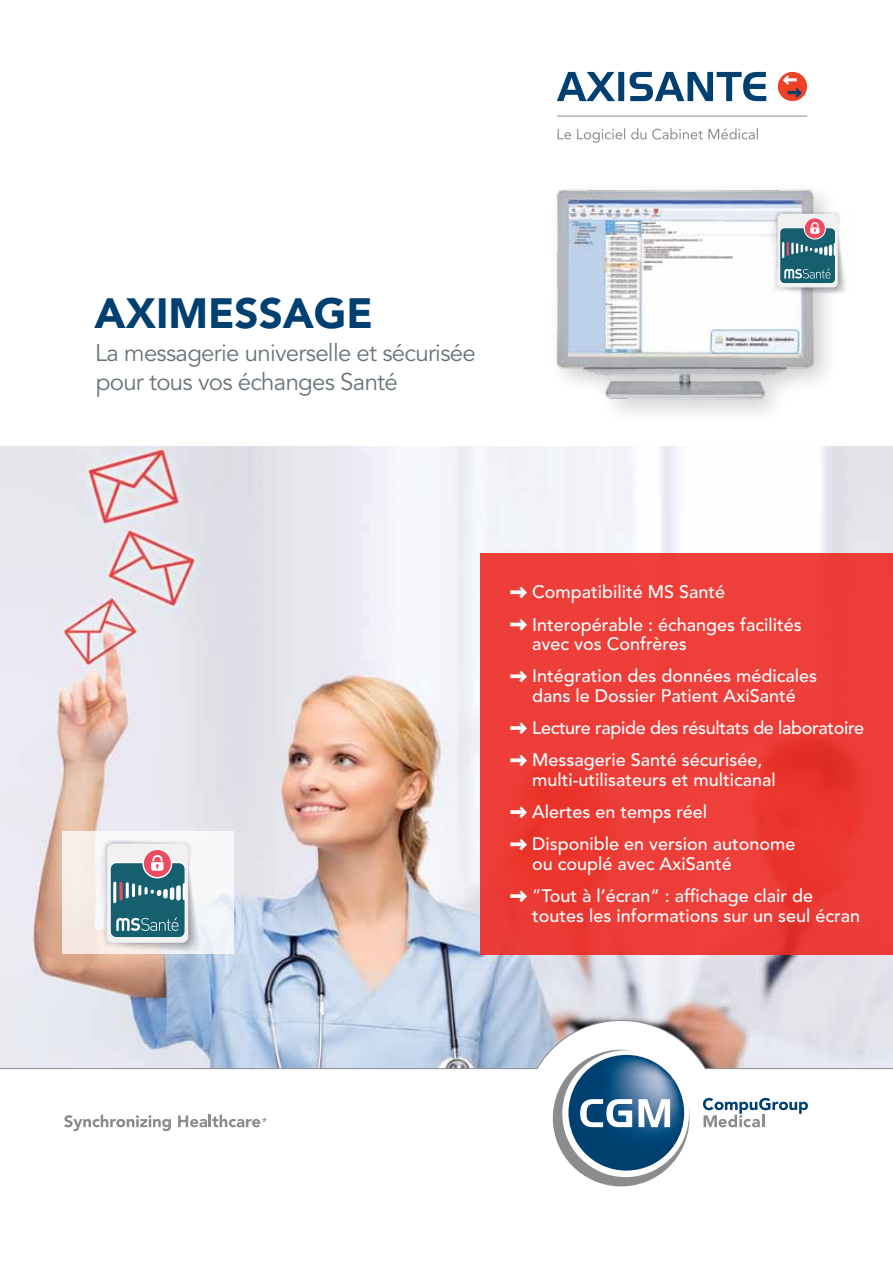
<style>
.page{position:relative;width:893px;height:1263px;background:#fff}
.page>*{position:absolute;margin:0;border:0;box-sizing:border-box;transform-origin:0 0}
.t1{font:900 42px "Avenir LT Std";color:#004071}
.t2{font:24px/28.8px "Avenir LT Std";letter-spacing:-.03em;color:#69747a}
.t3{font:500 18px/32.2px "Avenir LT Std";color:#fff}
.s1{font-weight:400}
</style>
<div class="page">
<svg style="left:557px;top:72px;width:209px;height:29px"></svg>
<hr style="left:557px;top:116px;width:250px;height:1px;background:#8a8c8e">
<svg style="left:558px;top:128px;width:200px;height:15px"></svg>
<div style="left:778px;top:72px;width:29px;height:29px;background:#ef4123;border-radius:50%"></div>
<svg style="left:783px;top:75px;width:19px;height:23px"></svg>
<img style="left:0;top:447px;width:893px;height:573px">
<div style="left:480px;top:553px;width:413px;height:401px;background:linear-gradient(to right,#ee3d37,#ec3b36)"></div>
<svg style="left:510px;top:587px;width:17px;height:11px"></svg>
<svg style="left:510px;top:619px;width:17px;height:12px"></svg>
<svg style="left:510px;top:671px;width:17px;height:11px"></svg>
<svg style="left:510px;top:722px;width:17px;height:12px"></svg>
<svg style="left:510px;top:755px;width:17px;height:11px"></svg>
<svg style="left:510px;top:806px;width:17px;height:12px"></svg>
<svg style="left:510px;top:839px;width:17px;height:11px"></svg>
<svg style="left:510px;top:890px;width:17px;height:12px"></svg>
<svg style="left:0;top:1020px;width:893px;height:167px"></svg>
<img style="left:556px;top:189px;width:285px;height:224px">
<img style="left:768px;top:211px;width:78px;height:82px">
<div style="left:777px;top:214px;width:61px;height:73px;background:#f1f1f2;border-radius:5px"></div>
<div style="left:780px;top:228px;width:55px;height:56px;background:#155f6f;border-radius:5px"></div>
<svg style="left:784px;top:269px;width:46px;height:9px"></svg>
<svg style="left:782px;top:242px;width:52px;height:16px"></svg>
<div style="left:779px;top:227px;width:57px;height:57px;border:1px solid #fff;border-radius:5px"></div>
<svg style="left:804px;top:218px;width:21px;height:21px"></svg>
<div style="left:804px;top:217px;width:22px;height:23px;border:1px solid #fff;border-radius:50%"></div>
<svg style="left:810px;top:222px;width:9px;height:12px"></svg>
<svg style="left:63px;top:832px;width:171px;height:122px"></svg>
<img style="left:94px;top:840px;width:120px;height:110px">
<div style="left:107px;top:843px;width:81px;height:100px;background:#f1f1f2;border-radius:7px"></div>
<div style="left:110px;top:863px;width:75px;height:75px;background:#155f6f;border-radius:6px"></div>
<svg style="left:116px;top:917px;width:62px;height:14px"></svg>
<svg style="left:113px;top:882px;width:71px;height:21px"></svg>
<div style="left:110px;top:862px;width:76px;height:76px;border:1px solid #fff;border-radius:6px"></div>
<svg style="left:143px;top:849px;width:29px;height:29px"></svg>
<div style="left:142px;top:848px;width:30px;height:30px;border:1px solid #fff;border-radius:50%"></div>
<svg style="left:151px;top:855px;width:13px;height:16px"></svg>
<h1 class="t1" style="left:95px;top:288px;width:280px">AXIMESSAGE</h1>
<h2 class="t2" style="left:95px;top:339px;width:382px">La messagerie universelle et sécurisée pour tous vos échanges Santé</h2>
<p class="t3" style="left:532px;top:576px;width:271px">Compatibilité MS Santé<br>Interopérable : échanges facilités</p>
<p class="t3" style="left:532px;top:628px;width:287px">avec vos Confrères<br>Intégration des données médicales</p>
<p class="t3" style="left:532px;top:680px;width:333px">dans le Dossier Patient AxiSanté<br>Lecture rapide des résultats de laboratoire<br>Messagerie Santé sécurisée,</p>
<p class="t3" style="left:532px;top:764px;width:265px">multi-utilisateurs et multicanal<br>Alertes en temps réel<br>Disponible en version autonome</p>
<p class="t3" style="left:532px;top:848px;width:283px">ou couplé avec AxiSanté<br><span class="s1">”</span>Tout à l’écran“ : affichage clair de</p>
<p class="t3" style="left:532px;top:900px;width:330px">toutes les informations sur un seul écran</p>
</div>
